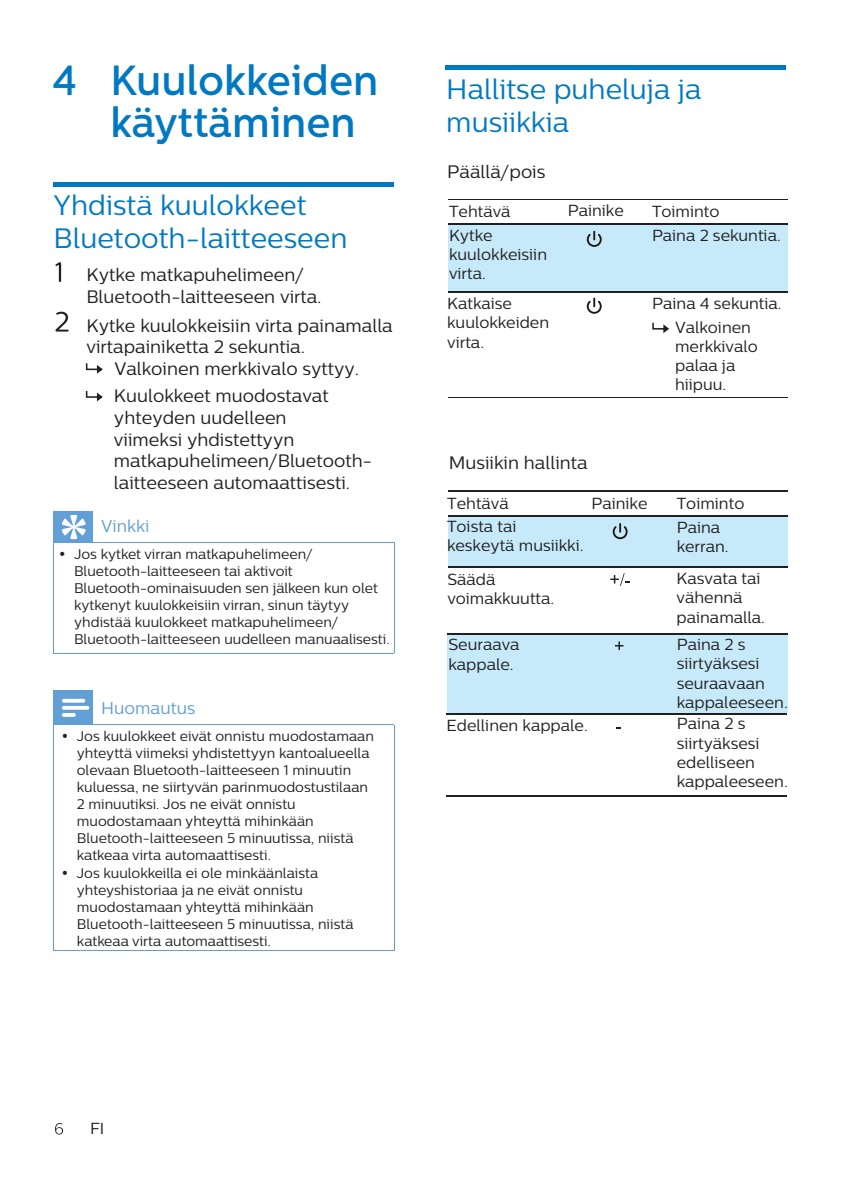
<style>
.page{position:relative;width:842px;height:1191px;background:#fff}
.page>*{position:absolute;margin:0;border:0;box-sizing:border-box;transform-origin:0 0}
.t1{font:500 42px/42px "Centrale Sans";color:#0079c2}
.t2{font:28px/33.6px "Centrale Sans";color:#0079c2}
.t3{font:18px/21.6px "Centrale Sans";color:#231f20}
.t4{font:17px "Centrale Sans";color:#629fd5}
.t5{font:16px/19.2px "Centrale Sans";color:#231f20}
.t6{font:14px/17px "Centrale Sans";color:#231f20}
.s1{font-family:"Adobe Song Std";font-weight:300}
</style>
<div class="page">
<hr style="left:54px;top:182px;width:340px;height:4px;background:#0079c2">
<svg style="left:55px;top:262px;width:6px;height:20px"></svg>
<svg style="left:55px;top:312px;width:14px;height:19px"></svg>
<hr style="left:448px;top:199px;width:96px;height:1px;background:#231f20">
<hr style="left:544px;top:199px;width:92px;height:1px;background:#231f20">
<hr style="left:636px;top:199px;width:152px;height:1px;background:#231f20">
<hr style="left:448px;top:223px;width:96px;height:1px;background:#231f20">
<hr style="left:544px;top:223px;width:92px;height:1px;background:#231f20">
<hr style="left:636px;top:223px;width:152px;height:1px;background:#231f20">
<hr style="left:448px;top:397px;width:96px;height:1px;background:#231f20">
<hr style="left:544px;top:397px;width:92px;height:1px;background:#231f20">
<hr style="left:636px;top:397px;width:152px;height:1px;background:#231f20">
<svg style="left:652px;top:323px;width:17px;height:10px"></svg>
<div style="left:678px;top:633px;width:109px;height:80px;background:#c6eafa"></div>
<div style="left:580px;top:633px;width:98px;height:80px;background:#c6eafa"></div>
<div style="left:447px;top:633px;width:133px;height:80px;background:#c6eafa"></div>
<div style="left:679px;top:516px;width:109px;height:51px;background:#c6eafa"></div>
<div style="left:581px;top:516px;width:98px;height:51px;background:#c6eafa"></div>
<div style="left:448px;top:516px;width:133px;height:51px;background:#c6eafa"></div>
<hr style="left:448px;top:491px;width:133px;height:1px;background:#231f20">
<hr style="left:581px;top:491px;width:98px;height:1px;background:#231f20">
<hr style="left:679px;top:491px;width:109px;height:1px;background:#231f20">
<hr style="left:448px;top:515px;width:133px;height:1px;background:#231f20">
<hr style="left:581px;top:515px;width:98px;height:1px;background:#231f20">
<hr style="left:679px;top:515px;width:109px;height:1px;background:#231f20">
<hr style="left:448px;top:566px;width:133px;height:1px;background:#231f20">
<hr style="left:581px;top:566px;width:98px;height:1px;background:#231f20">
<hr style="left:679px;top:566px;width:109px;height:1px;background:#231f20">
<hr style="left:447px;top:633px;width:133px;height:1px;background:#231f20">
<hr style="left:580px;top:633px;width:98px;height:1px;background:#231f20">
<hr style="left:678px;top:633px;width:109px;height:1px;background:#231f20">
<hr style="left:447px;top:713px;width:133px;height:1px;background:#231f20">
<hr style="left:580px;top:713px;width:97px;height:1px;background:#231f20">
<hr style="left:677px;top:713px;width:110px;height:1px;background:#231f20">
<hr style="left:446px;top:795px;width:134px;height:1px;background:#231f20">
<hr style="left:580px;top:795px;width:97px;height:1px;background:#231f20">
<hr style="left:677px;top:795px;width:109px;height:1px;background:#231f20">
<svg style="left:610px;top:573px;width:20px;height:13px"></svg>
<svg style="left:86px;top:363px;width:17px;height:11px"></svg>
<svg style="left:86px;top:391px;width:17px;height:10px"></svg>
<div style="left:54px;top:511px;width:39px;height:31px;background:#629fd5"></div>
<hr style="left:54px;top:542px;width:1px;height:111px;background:#629fd5">
<hr style="left:394px;top:543px;width:1px;height:110px;background:#629fd5">
<hr style="left:54px;top:653px;width:39px;height:1px;background:#629fd5">
<hr style="left:93px;top:653px;width:301px;height:1px;background:#629fd5">
<hr style="left:92px;top:542px;width:302px;height:1px;background:#629fd5">
<svg style="left:62px;top:515px;width:24px;height:24px"></svg>
<div style="left:54px;top:691px;width:39px;height:34px;background:#629fd5"></div>
<hr style="left:54px;top:725px;width:1px;height:225px;background:#629fd5">
<hr style="left:394px;top:725px;width:1px;height:225px;background:#629fd5">
<hr style="left:54px;top:949px;width:39px;height:1px;background:#629fd5">
<hr style="left:93px;top:949px;width:301px;height:1px;background:#629fd5">
<hr style="left:54px;top:690px;width:39px;height:1px;background:#629fd5">
<hr style="left:92px;top:724px;width:302px;height:1px;background:#629fd5">
<svg style="left:62px;top:699px;width:27px;height:18px"></svg>
<hr style="left:446px;top:66px;width:340px;height:4px;background:#0079c2">
<svg style="left:615px;top:641px;width:8px;height:9px"></svg>
<svg style="left:55px;top:1123px;width:8px;height:11px"></svg>
<div style="left:448px;top:224px;width:340px;height:68px;background:#c6eafa"></div>
<svg style="left:587px;top:298px;width:15px;height:16px"></svg>
<svg style="left:613px;top:523px;width:15px;height:16px"></svg>
<h1 class="t1" style="left:111px;top:59px;width:269px;text-indent:-58px">4 Kuulokkeiden käyttäminen</h1>
<h2 class="t2" style="left:54px;top:188px;width:295px">Yhdistä kuulokkeet<br>Bluetooth-laitteeseen</h2>
<p class="t3" style="left:86px;top:264px;width:237px">Kytke matkapuhelimeen/<br>Bluetooth-laitteeseen virta.</p>
<p class="t3" style="left:86px;top:314px;width:308px">Kytke kuulokkeisiin virta painamalla virtapainiketta 2 sekuntia.</p>
<p class="t3" style="left:114px;top:355px;width:247px;line-height:27px">Valkoinen merkkivalo syttyy.<br>Kuulokkeet muodostavat</p>
<p class="t3" style="left:114px;top:406px;width:259px">yhteyden uudelleen<br>viimeksi yhdistettyyn matkapuhelimeen/Bluetooth&shy;laitteeseen automaattisesti.</p>
<p class="t4" style="left:101px;top:516px;width:50px">Vinkki</p>
<p class="t6" style="left:74px;top:545px;width:317px;text-indent:-15px">• Jos kytket virran matkapuhelimeen/ Bluetooth-laitteeseen tai aktivoit Bluetooth-ominaisuuden sen jälkeen kun olet kytkenyt kuulokkeisiin virran, sinun täytyy yhdistää kuulokkeet matkapuhelimeen/ Bluetooth-laitteeseen uudelleen manuaalisesti.</p>
<p class="t4" style="left:101px;top:698px;width:96px">Huomautus</p>
<p class="t6" style="left:77px;top:728px;width:299px;text-indent:-15px">• Jos kuulokkeet eivät onnistu muodostamaan yhteyttä viimeksi yhdistettyyn kantoalueella olevaan Bluetooth-laitteeseen 1 minuutin kuluessa, ne siirtyvän parinmuodostustilaan 2 minuutiksi. Jos ne eivät onnistu muodostamaan yhteyttä mihinkään Bluetooth-laitteeseen 5 minuutissa, niistä katkeaa virta automaattisesti.</p>
<p class="t6" style="left:77px;top:864px;width:278px;text-indent:-15px">• Jos kuulokkeilla ei ole minkäänlaista yhteyshistoriaa ja ne eivät onnistu muodostamaan yhteyttä mihinkään Bluetooth-laitteeseen 5 minuutissa, niistä katkeaa virta automaattisesti.</p>
<h2 class="t2" style="left:446px;top:72px;width:257px">Hallitse puheluja ja musiikkia</h2>
<p class="t3" style="left:447px;top:161px;width:100px">Päällä/pois</p>
<p class="t5" style="left:449px;top:201px;width:63px">Tehtävä</p>
<p class="t5" style="left:568px;top:201px;width:57px">Painike</p>
<p class="t5" style="left:652px;top:201px;width:69px">Toiminto</p>
<p class="t5" style="left:449px;top:225px;width:100px">Kytke kuulokkeisiin virta.</p>
<p class="t5" style="left:652px;top:225px;width:130px">Paina 2 sekuntia.</p>
<p class="t5" style="left:447px;top:294px;width:103px">Katkaise kuulokkeiden virta.</p>
<p class="t5" style="left:652px;top:291px;width:131px;line-height:23.8px;text-align:center">Paina 4 sekuntia.<br>Valkoinen</p>
<p class="t5" style="left:675px;top:336px;width:84px">merkkivalo palaa ja hiipuu.</p>
<p class="t3" style="left:449px;top:451px;width:140px">Musiikin hallinta</p>
<p class="t5" style="left:447px;top:493px;width:63px">Tehtävä</p>
<p class="t5" style="left:591px;top:494px;width:57px">Painike</p>
<p class="t5" style="left:677px;top:493px;width:69px">Toiminto</p>
<p class="t5" style="left:447px;top:516px;width:138px">Toista tai keskeytä musiikki.</p>
<p class="t5" style="left:677px;top:517px;width:53px">Paina kerran.</p>
<p class="t5" style="left:677px;top:569px;width:90px">Kasvata tai vähennä painamalla.</p>
<p class="t5" style="left:677px;top:634px;width:113px">Paina 2 s siirtyäksesi seuraavaan kappaleeseen.</p>
<p class="t5" style="left:447px;top:569px;width:108px">Säädä voimakkuutta.</p>
<p class="t5" style="left:448px;top:635px;width:73px">Seuraava kappale.</p>
<p class="t5" style="left:446px;top:715px;width:143px">Edellinen kappale.</p>
<p class="t5" style="left:677px;top:714px;width:113px">Paina 2 s siirtyäksesi edelliseen kappaleeseen<span class="s1">.</span></p>
<p class="t5" style="left:90px;top:1118px;width:16px">FI</p>
</div>
